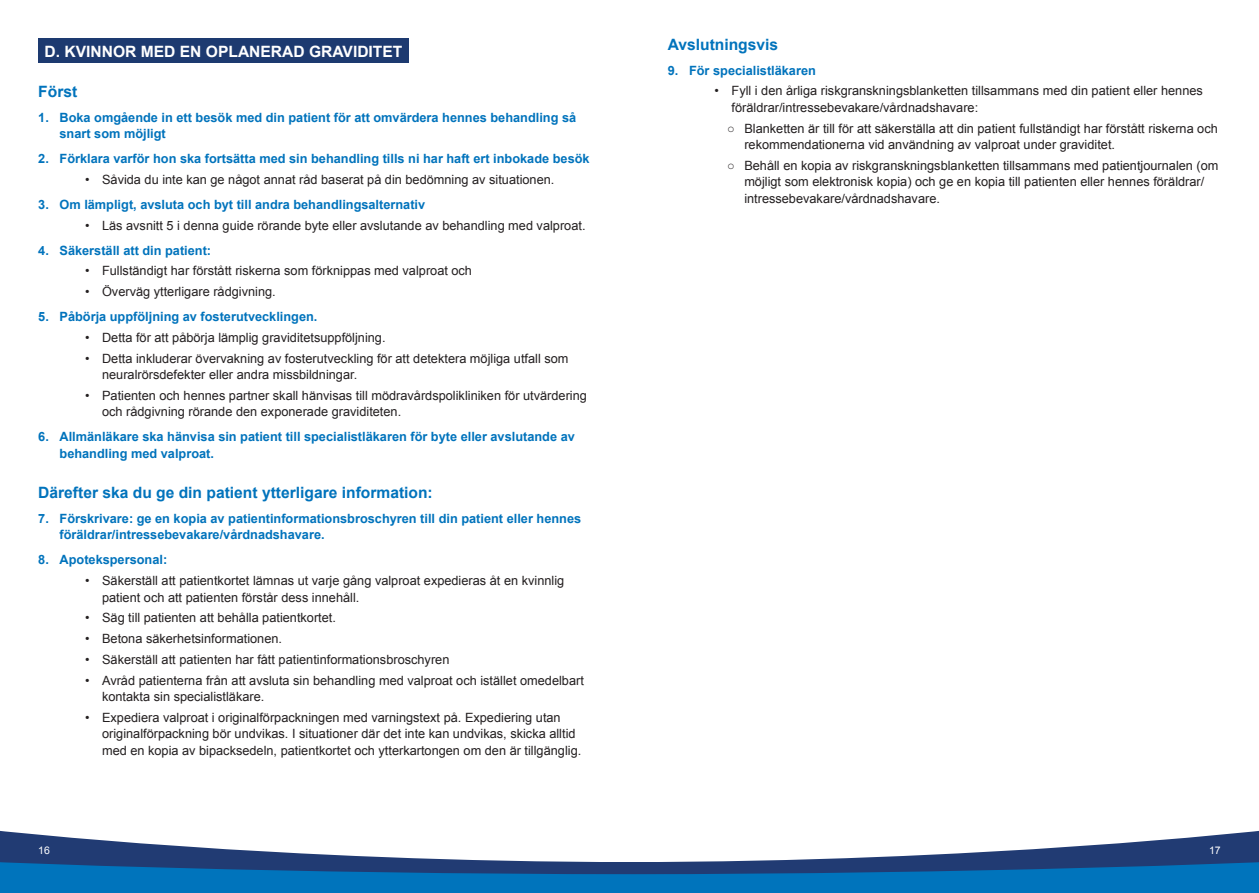
<style>
.page{position:relative;width:1259px;height:893px;background:#fff}
.page>*{position:absolute;margin:0;border:0;box-sizing:border-box;transform-origin:0 0}
.t1{font:700 15.6px "Arial";color:#0073bc}
.t2{font:700 15.6px "Arial";color:#fff}
.t3{font:12.75px/16.5px "Arial";color:#231f20}
.t4{font:700 12.75px/16.5px "Arial";color:#0073bc}
.t5{font:10.5px "Arial";color:#fff}
</style>
<div class="page">
<svg style="left:0;top:830px;width:1259px;height:63px"></svg>
<div style="left:38px;top:39px;width:371px;height:24px;background:#1d3a70"></div>
<p class="t2" style="left:45px;top:41px;width:359px">D. KVINNOR MED EN OPLANERAD GRAVIDITET</p>
<p class="t1" style="left:38px;top:81px;width:40px">Först</p>
<p class="t4" style="left:60px;top:109px;width:518px;text-indent:-21px">1. Boka omgående in ett besök med din patient för att omvärdera hennes behandling så snart som möjligt</p>
<p class="t4" style="left:38px;top:151px;width:553px">2. Förklara varför hon ska fortsätta med sin behandling tills ni har haft ert inbokade besök</p>
<p class="t3" style="left:85px;top:171px;width:471px">• Såvida du inte kan ge något annat råd baserat på din bedömning av situationen.</p>
<p class="t4" style="left:38px;top:196px;width:388px">3. Om lämpligt, avsluta och byt till andra behandlingsalternativ</p>
<p class="t3" style="left:85px;top:217px;width:502px">• Läs avsnitt 5 i denna guide rörande byte eller avslutande av behandling med valproat.</p>
<p class="t4" style="left:38px;top:242px;width:174px">4. Säkerställ att din patient:</p>
<p class="t3" style="left:85px;top:263px;width:388px">• Fullständigt har förstått riskerna som förknippas med valproat och</p>
<p class="t3" style="left:85px;top:283px;width:192px">• Överväg ytterligare rådgivning.</p>
<p class="t4" style="left:38px;top:309px;width:281px">5. Påbörja uppföljning av fosterutvecklingen.</p>
<p class="t3" style="left:85px;top:329px;width:302px">• Detta för att påbörja lämplig graviditetsuppföljning.</p>
<p class="t3" style="left:102px;top:350px;width:468px;text-indent:-17px">• Detta inkluderar övervakning av fosterutveckling för att detektera möjliga utfall som neuralrörsdefekter eller andra missbildningar.</p>
<p class="t3" style="left:102px;top:387px;width:486px;text-indent:-17px">• Patienten och hennes partner skall hänvisas till mödravårdspolikliniken för utvärdering och rådgivning rörande den exponerade graviditeten.</p>
<p class="t4" style="left:60px;top:429px;width:517px;text-indent:-21px">6. Allmänläkare ska hänvisa sin patient till specialistläkaren för byte eller avslutande av behandling med valproat.</p>
<p class="t1" style="left:38px;top:482px;width:396px">Därefter ska du ge din patient ytterligare information:</p>
<p class="t4" style="left:60px;top:510px;width:523px;text-indent:-21px">7. Förskrivare: ge en kopia av patientinformationsbroschyren till din patient eller hennes föräldrar/intressebevakare/vårdnadshavare.</p>
<p class="t4" style="left:38px;top:552px;width:130px">8. Apotekspersonal:</p>
<p class="t3" style="left:102px;top:572px;width:464px;text-indent:-17px">• Säkerställ att patientkortet lämnas ut varje gång valproat expedieras åt en kvinnlig patient och att patienten förstår dess innehåll.</p>
<p class="t3" style="left:85px;top:610px;width:252px">• Säg till patienten att behålla patientkortet.</p>
<p class="t3" style="left:85px;top:630px;width:199px">• Betona säkerhetsinformationen.</p>
<p class="t3" style="left:85px;top:651px;width:366px">• Säkerställ att patienten har fått patientinformationsbroschyren</p>
<p class="t3" style="left:102px;top:672px;width:483px;text-indent:-17px">• Avråd patienterna från att avsluta sin behandling med valproat och istället omedelbart kontakta sin specialistläkare.</p>
<p class="t3" style="left:102px;top:709px;width:481px;text-indent:-17px">• Expediera valproat i originalförpackningen med varningstext på. Expediering utan originalförpackning bör undvikas. I situationer där det inte kan undvikas, skicka alltid med en kopia av bipacksedeln, patientkortet och ytterkartongen om den är tillgänglig.</p>
<p class="t1" style="left:668px;top:34px;width:112px">Avslutningsvis</p>
<p class="t4" style="left:668px;top:62px;width:150px">9. För specialistläkaren</p>
<p class="t3" style="left:731px;top:83px;width:473px;text-indent:-17px">• Fyll i den årliga riskgranskningsblanketten tillsammans med din patient eller hennes föräldrar/intressebevakare/vårdnadshavare:</p>
<p class="t3" style="left:744px;top:120px;width:475px;text-indent:-17px">○ Blanketten är till för att säkerställa att din patient fullständigt har förstått riskerna och rekommendationerna vid användning av valproat under graviditet.</p>
<p class="t3" style="left:744px;top:157px;width:476px;text-indent:-17px">○ Behåll en kopia av riskgranskningsblanketten tillsammans med patientjournalen (om möjligt som elektronisk kopia) och ge en kopia till patienten eller hennes föräldrar/ intressebevakare/vårdnadshavare.</p>
<p class="t5" style="left:38px;top:844px;width:13px">16</p>
<p class="t5" style="left:1209px;top:844px;width:13px">17</p>
</div>
